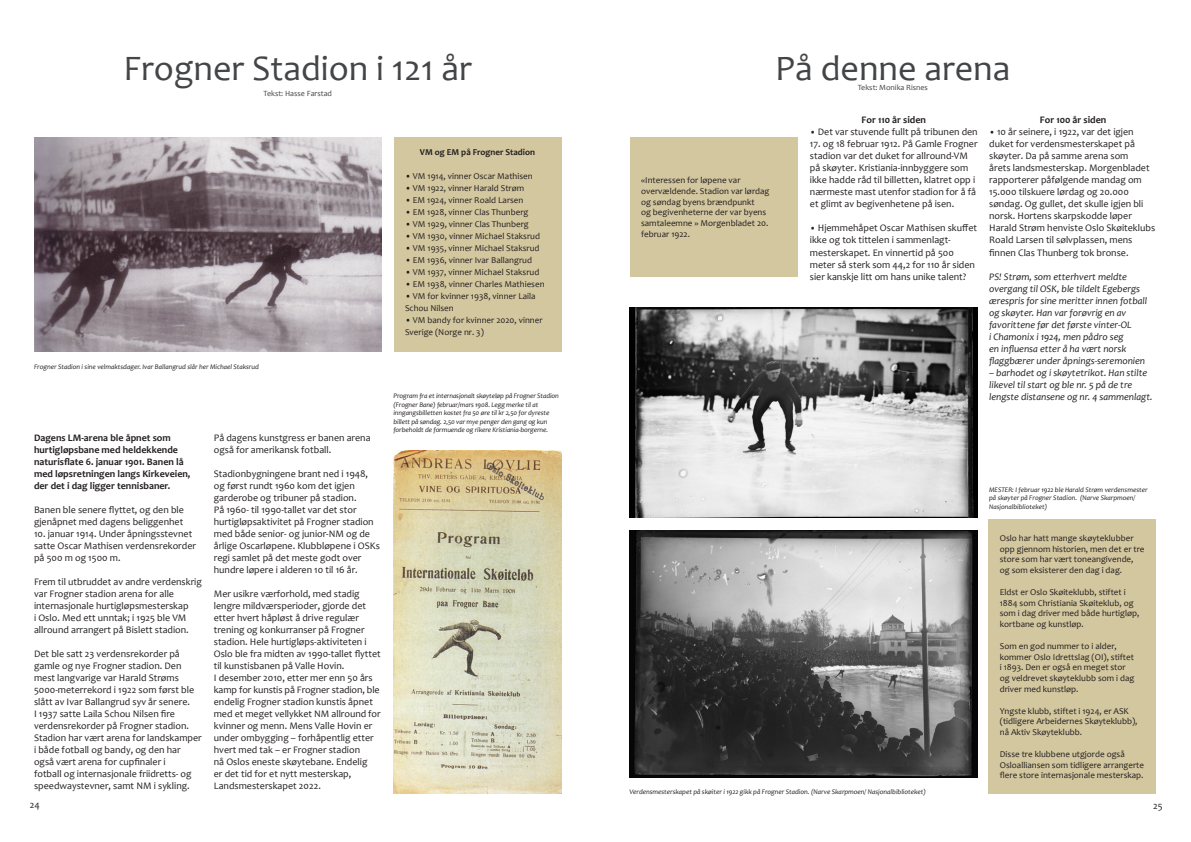
<style>
.page{position:relative;width:1191px;height:842px;background:#fff}
.page>*{position:absolute;margin:0;border:0;box-sizing:border-box;transform-origin:0 0}
.t1{font:36px "Candara";color:#444547}
.t2{font:36px "Candara";color:#424445}
.t3{font:10px/12px "Candara";color:#231f20}
.t4{font:italic 10px/12px "Candara";color:#231f20}
.t5{font:700 10px/12px "Candara";color:#231f20}
.t6{font:9px/10.8px "Candara";color:#231f20}
.t7{font:700 9px "Candara";color:#231f20}
.t8{font:8px "Candara";color:#424445}
.t9{font:8px "Candara";color:#444547}
.t10{font:italic 7px/8.4px "Candara";color:#231f20}
.s1{font-size:9px}
</style>
<div class="page">
<div style="left:988px;top:519px;width:168px;height:275px;background:#d3c79f"></div>
<img style="left:630px;top:531px;width:347px;height:246px">
<div style="left:630px;top:137px;width:167px;height:139px;background:#d3c7a0"></div>
<img style="left:630px;top:308px;width:347px;height:209px">
<img style="left:34px;top:137px;width:348px;height:214px">
<div style="left:394px;top:137px;width:167px;height:214px;background:#d3c79f"></div>
<img style="left:394px;top:451px;width:167px;height:343px">
<p class="t1" style="left:124px;top:46px;width:350px">Frogner Stadion i 121 år</p>
<p class="t9" style="left:263px;top:89px;width:70px">Tekst: Hasse Farstad</p>
<p class="t10" style="left:34px;top:363px;width:226px">Frogner Stadion i sine velmaktsdager. Ivar Ballangrud slår her Michael Staksrud</p>
<p class="t5" style="left:34px;top:432px;width:158px">Dagens LM-arena ble åpnet som hurtigløpsbane med heldekkende naturisflate 6. januar 1901. Banen lå med løpsretningen langs Kirkeveien, der det i dag ligger tennisbaner.</p>
<p class="t3" style="left:34px;top:504px;width:151px">Banen ble senere flyttet, og den ble gjenåpnet med dagens beliggenhet</p>
<p class="t3" style="left:34px;top:528px;width:163px">10. januar 1914. Under åpningsstevnet satte Oscar Mathisen verdensrekorder på 500 m og 1500 m.</p>
<p class="t3" style="left:34px;top:576px;width:169px">Frem til utbruddet av andre verdenskrig var Frogner stadion arena for alle internasjonale hurtigløpsmesterskap<br>i Oslo. Med ett unntak; i 1925 ble VM allround arrangert på Bislett stadion.</p>
<p class="t3" style="left:34px;top:648px;width:162px">Det ble satt 23 verdensrekorder på gamle og nye Frogner stadion. Den mest langvarige var Harald Strøms 5000-meterrekord i 1922 som først ble slått av Ivar Ballangrud syv år senere.<br>I 1937 satte Laila Schou Nilsen fire verdensrekorder på Frogner stadion.</p>
<p class="t3" style="left:34px;top:732px;width:169px">Stadion har vært arena for landskamper i både fotball og bandy, og den har også vært arena for cupfinaler i<br>fotball og internasjonale friidretts- og speedwaystevner, samt NM i sykling.</p>
<p class="t3" style="left:214px;top:432px;width:158px">På dagens kunstgress er banen arena også for amerikansk fotball.</p>
<p class="t3" style="left:214px;top:468px;width:168px">Stadionbygningene brant ned i 1948, og først rundt 1960 kom det igjen garderobe og tribuner på stadion.<br>På 1960- til 1990-tallet var det stor hurtigløpsaktivitet på Frogner stadion med både senior- og junior-NM og de årlige Oscarløpene. Klubbløpene i OSKs regi samlet på det meste godt over hundre løpere i alderen 10 til 16 år.</p>
<p class="t3" style="left:214px;top:588px;width:168px">Mer usikre værforhold, med stadig lengre mildværsperioder, gjorde det etter hvert håpløst å drive regulær trening og konkurranser på Frogner stadion. Hele hurtigløps-aktiviteten i Oslo ble fra midten av 1990-tallet flyttet til kunstisbanen på Valle Hovin.</p>
<p class="t3" style="left:214px;top:672px;width:168px">I desember 2010, etter mer enn 50 års kamp for kunstis på Frogner stadion, ble endelig Frogner stadion kunstis åpnet med et meget vellykket NM allround for kvinner og menn. Mens Valle Hovin er under ombygging – forhåpentlig etter hvert med tak – er Frogner stadion<br>nå Oslos eneste skøytebane. Endelig<br>er det tid for et nytt mesterskap, Landsmesterskapet 2022.</p>
<p class="t7" style="left:420px;top:146px;width:117px">VM og EM på Frogner Stadion</p>
<p class="t6" style="left:405px;top:171px;width:129px">• VM 1914, vinner Oscar Mathisen</p>
<p class="t6" style="left:405px;top:183px;width:121px">• VM 1922, vinner Harald Strøm</p>
<p class="t6" style="left:405px;top:195px;width:120px">• EM 1924, vinner Roald Larsen</p>
<p class="t6" style="left:405px;top:207px;width:125px">• EM 1928, vinner Clas Thunberg</p>
<p class="t6" style="left:405px;top:219px;width:125px">• VM 1929, vinner Clas Thunberg</p>
<p class="t6" style="left:405px;top:231px;width:136px">• VM 1930, vinner Michael Staksrud</p>
<p class="t6" style="left:405px;top:243px;width:136px">• VM 1935, vinner Michael Staksrud</p>
<p class="t6" style="left:405px;top:255px;width:128px">• EM 1936, vinner Ivar Ballangrud</p>
<p class="t6" style="left:405px;top:267px;width:136px">• VM 1937, vinner Michael Staksrud</p>
<p class="t6" style="left:405px;top:279px;width:141px">• EM 1938, vinner Charles Mathiesen</p>
<p class="t6" style="left:405px;top:290px;width:132px;line-height:12px">• VM for kvinner 1938, vinner Laila<br>Schou Nilsen</p>
<p class="t6" style="left:405px;top:314px;width:139px;line-height:12px">• VM bandy for kvinner 2020, vinner<br>Sverige (Norge nr. 3)</p>
<p class="t10" style="left:393px;top:392px;width:167px">Program fra et internasjonalt skøyteløp på Frogner Stadion (Frogner Bane) februar/mars 1908. Legg merke til at inngangsbilletten kostet fra 50 øre til kr 2,50 for dyreste billett på søndag. 2,50 var mye penger den gang og kun forbeholdt de formuende og rikere Kristiania-borgerne.</p>
<p class="t2" style="left:775px;top:46px;width:237px">På denne arena</p>
<p class="t8" style="left:857px;top:82px;width:72px">Tekst: Monika Risnes</p>
<p class="t6" style="left:641px;top:175px;width:130px">«Interessen for løpene var overvældende. Stadion var lørdag og søndag byens brændpunkt<br>og begivenheterne der var byens samtaleemne » Morgenbladet 20. februar 1922.</p>
<p class="t5" style="left:861px;top:114px;width:66px">For 110 år siden</p>
<p class="t3" style="left:810px;top:126px;width:169px"><span class="s1">•</span> Det var stuvende fullt på tribunen den</p>
<p class="t3" style="left:810px;top:138px;width:169px">17. og 18 februar 1912. På Gamle Frogner stadion var det duket for allround-VM på skøyter. Kristiania-innbyggere som ikke hadde råd til billetten, klatret opp i nærmeste mast utenfor stadion for å få et glimt av begivenhetene på isen.</p>
<p class="t3" style="left:810px;top:222px;width:169px"><span class="s1">•</span> Hjemmehåpet Oscar Mathisen skuffet ikke og tok tittelen i sammenlagt&shy;mesterskapet. En vinnertid på 500 meter så sterk som 44,2 for 110 år siden sier kanskje litt om hans unike talent?</p>
<p class="t5" style="left:1039px;top:114px;width:68px">For 100 år siden</p>
<p class="t3" style="left:989px;top:126px;width:167px"><span class="s1">•</span> 10 år seinere, i 1922, var det igjen duket for verdensmesterskapet på skøyter. Da på samme arena som<br>årets landsmesterskap. Morgenbladet rapporterer påfølgende mandag om 15.000 tilskuere lørdag og 20.000 søndag. Og gullet, det skulle igjen bli norsk. Hortens skarpskodde løper Harald Strøm henviste Oslo Skøiteklubs Roald Larsen til sølvplassen, mens finnen Clas Thunberg tok bronse.</p>
<p class="t4" style="left:989px;top:270px;width:159px">PS! Strøm, som etterhvert meldte overgang til OSK, ble tildelt Egebergs ærespris for sine meritter innen fotball og skøyter. Han var forøvrig en av favorittene før det første vinter-OL<br>i Chamonix i 1924, men pådro seg<br>en influensa etter å ha vært norsk flaggbærer under åpnings-seremonien</p>
<p class="t4" style="left:989px;top:366px;width:165px">– barhodet og i skøytetrikot. Han stilte likevel til start og ble nr. 5 på de tre lengste distansene og nr. 4 sammenlagt.</p>
<p class="t10" style="left:989px;top:485px;width:160px">MESTER: I februar 1922 ble Harald Strøm verdensmester på skøyter på Frogner Stadion. (Narve Skarpmoen/<br>Nasjonalbiblioteket)</p>
<p class="t6" style="left:999px;top:532px;width:146px">Oslo har hatt mange skøyteklubber opp gjennom historien, men det er tre store som har vært toneangivende, og som eksisterer den dag i dag.</p>
<p class="t6" style="left:999px;top:586px;width:141px">Eldst er Oslo Skøiteklubb, stiftet i<br>1884 som Christiania Skøiteklub, og som i dag driver med både hurtigløp, kortbane og kunstløp.</p>
<p class="t6" style="left:999px;top:640px;width:136px">Som en god nummer to i alder, kommer Oslo Idrettslag (OI), stiftet i 1893. Den er også en meget stor og veldrevet skøyteklubb som i dag driver med kunstløp.</p>
<p class="t6" style="left:999px;top:705px;width:139px">Yngste klubb, stiftet i 1924, er ASK (tidligere Arbeidernes Skøyteklubb), nå Aktiv Skøyteklubb.</p>
<p class="t6" style="left:999px;top:748px;width:146px">Disse tre klubbene utgjorde også<br>Osloalliansen som tidligere arrangerte flere store internasjonale mesterskap.</p>
<p class="t10" style="left:629px;top:787px;width:298px">Verdensmesterskapet på skøiter i 1922 gikk på Frogner Stadion. (Narve Skarpmoen/ Nasjonalbiblioteket)</p>
<p class="t3" style="left:30px;top:798px;width:11px">24</p>
<p class="t3" style="left:1153px;top:799px;width:11px">25</p>
</div>
